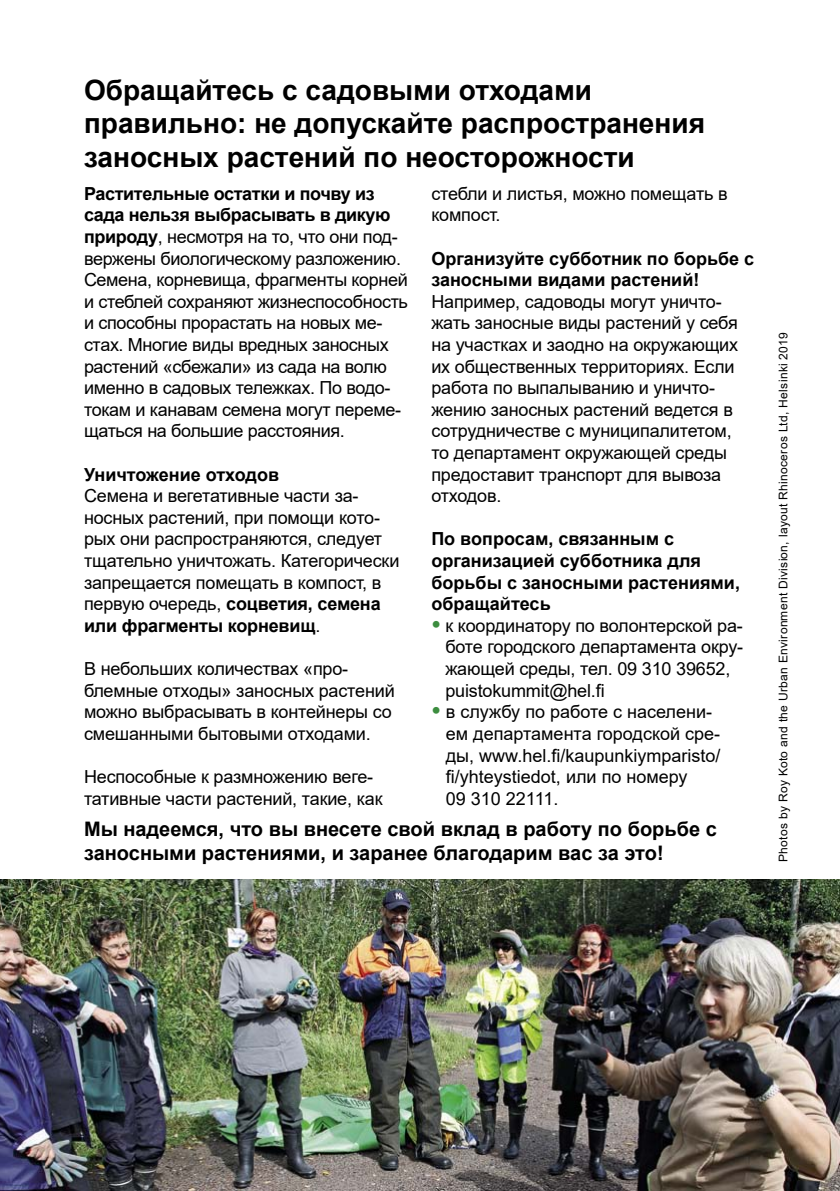
<style>
.page{position:relative;width:840px;height:1191px;background:#fff}
.page>*{position:absolute;margin:0;border:0;box-sizing:border-box;transform-origin:0 0}
.t1{font:700 28px/33.6px "Arial";color:#000}
.t2{font:700 20px/24px "Arial";color:#000}
.t3{font:18px/21.6px "Arial";letter-spacing:-.01em;color:#000}
.t4{font:700 18px/21.6px "Arial";color:#000}
.t5{font:12px "Arial";letter-spacing:.025em;color:#000}
.s1{font-size:27px;color:#3c8d3f}
.s2{font-weight:700}
</style>
<div class="page">
<img style="left:0;top:879px;width:839px;height:312px">
<h1 class="t1" style="left:84px;top:73px;width:622px">Обращайтесь с садовыми отходами правильно: не допускайте распространения заносных растений по неосторожности</h1>
<p class="t3" style="left:431px;top:182px;width:298px">стебли и листья, можно помещать в компост.</p>
<p class="t4" style="left:431px;top:248px;width:324px">Организуйте субботник по борьбе с заносными видами растений!</p>
<p class="t3" style="left:431px;top:290px;width:308px">Например, садоводы могут уничто&shy;жать заносные виды растений у себя на участках и заодно на окружающих их общественных территориях. Если работа по выпалыванию и уничто&shy;жению заносных растений ведется в сотрудничестве с муниципалитетом, то департамент окружающей среды предоставит транспорт для вывоза отходов.</p>
<p class="t4" style="left:431px;top:528px;width:310px">По вопросам, связанным с организацией субботника для борьбы с заносными растениями, обращайтесь</p>
<p class="t3" style="left:445px;top:614px;width:299px;text-indent:-14px"><span class="s1">•</span> к координатору по волонтерской ра&shy;боте городского департамента окру&shy;жающей среды, тел. 09 310 39652, puistokummit@hel.fi</p>
<p class="t3" style="left:445px;top:701px;width:276px;text-indent:-14px"><span class="s1">•</span> в службу по работе с населени&shy;ем департамента городской сре&shy;ды, www.hel.fi/kaupunkiymparisto/ fi/yhteystiedot, или по номеру<br>09 310 22111.</p>
<p class="t2" style="left:84px;top:817px;width:634px">Мы надеемся, что вы внесете свой вклад в работу по борьбе с заносными растениями, и заранее благодарим вас за это!</p>
<p class="t3" style="left:84px;top:182px;width:325px"><span class="s2">Растительные остатки и почву из сада нельзя выбрасывать в дикую природу</span>, несмотря на то, что они под&shy;вержены биологическому разложению.<br>Семена, корневища, фрагменты корней и стеблей сохраняют жизнеспособность и способны прорастать на новых ме&shy;стах. Многие виды вредных заносных растений «сбежали» из сада на волю именно в садовых тележках. По водо&shy;токам и канавам семена могут переме&shy;щаться на большие расстояния.</p>
<p class="t4" style="left:84px;top:464px;width:196px">Уничтожение отходов</p>
<p class="t3" style="left:84px;top:485px;width:317px">Семена и вегетативные части за&shy;носных растений, при помощи кото&shy;рых они распространяются, следует тщательно уничтожать. Категорически запрещается помещать в компост, в первую очередь, <span class="s2">соцветия, семена или фрагменты корневищ</span>.</p>
<p class="t3" style="left:84px;top:658px;width:312px">В небольших количествах «про&shy;блемные отходы» заносных растений можно выбрасывать в контейнеры со смешанными бытовыми отходами.</p>
<p class="t3" style="left:84px;top:766px;width:300px">Неспособные к размножению веге&shy;тативные части растений, такие, как</p>
<p class="t5" style="left:774px;top:862px;width:531px;rotate:-90deg">Photos by Roy Koto and the Urban Environment Division, layout Rhinoceros Ltd, Helsinki 2019</p>
</div>
